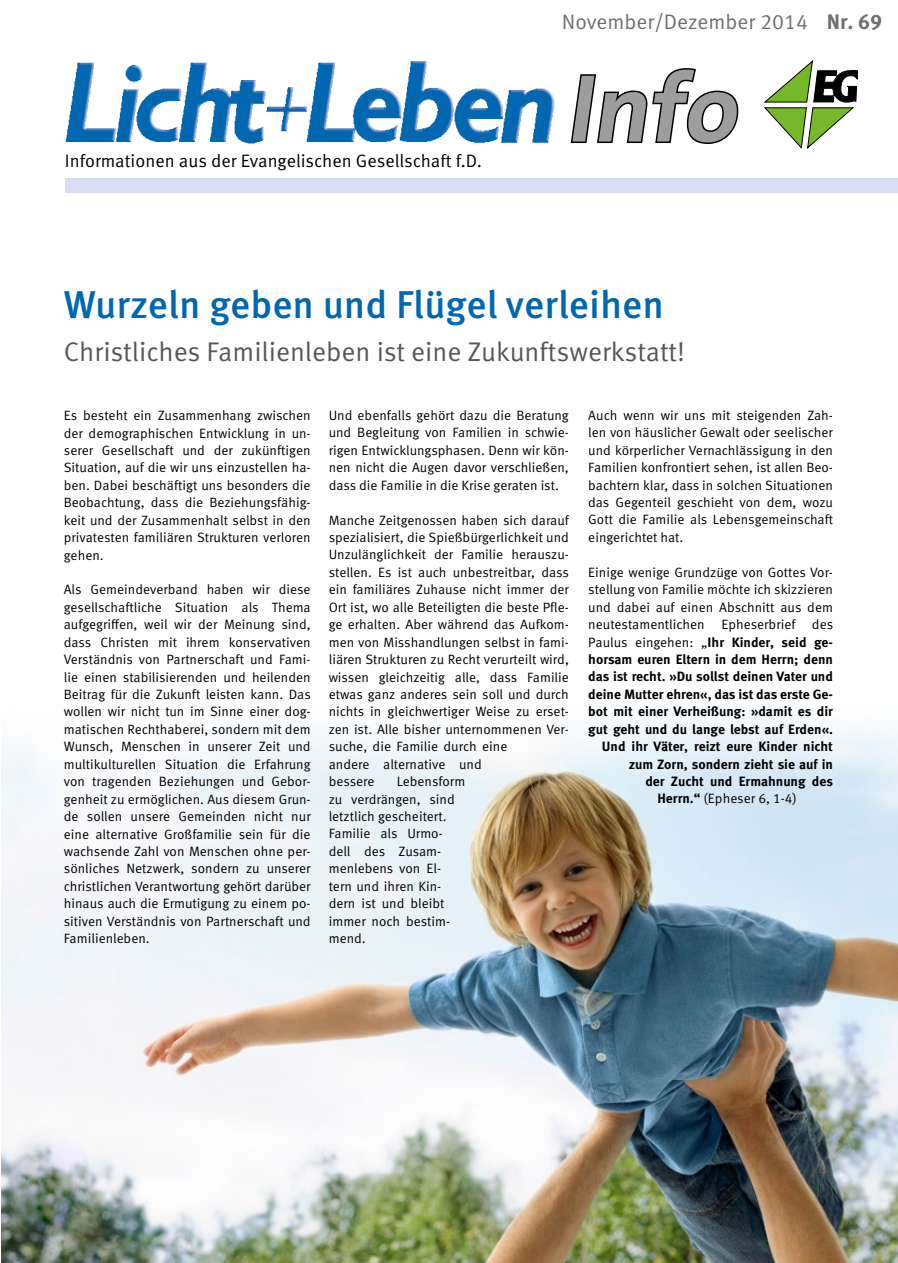
<style>
.page{position:relative;width:898px;height:1263px;background:#fff}
.page>*{position:absolute;margin:0;border:0;box-sizing:border-box;transform-origin:0 0}
.t1{font:700 97.5px "The Sans";color:#9d9d9c}
.t2{font:500 38.7px "Meta OT";color:#0067b1}
.t3{font:27px "Meta OT";color:#575756}
.t4{font:21px "Meta OT";color:#706f6f}
.t5{font:18px "Meta OT";color:#000}
.t6{font:13.5px/17.4px "Meta OT";color:#000;text-align:justify}
.t7{font:700 13.5px "Meta OT";color:#000}
.s1{font-weight:700}
.s2{font-weight:400}
</style>
<div class="page">
<img style="left:65px;top:61px;width:490px;height:83px">
<svg style="left:570px;top:68px;width:169px;height:76px"></svg>
<div style="left:66px;top:178px;width:831px;height:14px;background:#d7def1"></div>
<svg style="left:764px;top:61px;width:93px;height:87px"></svg>
<img style="left:1px;top:717px;width:896px;height:546px">
<h3 class="t4" style="left:561px;top:9px;width:321px">November/Dezember 2014 <span class="s1">Nr. 69</span></h3>
<h3 class="t5" style="left:65px;top:150px;width:418px">Informationen aus der Evangelischen Gesellschaft f.D.</h3>
<h1 class="t1" style="left:565px;top:27px;width:194px">Info</h1>
<h2 class="t2" style="left:64px;top:281px;width:601px">Wurzeln geben und Flügel verleihen</h2>
<h3 class="t3" style="left:64px;top:336px;width:622px">Christliches Familienleben ist eine Zukunftswerkstatt!</h3>
<p class="t6" style="left:64px;top:407px;width:248px">Es besteht ein Zusammenhang zwischen der demographischen Entwicklung in un&shy;serer Gesellschaft und der zukünftigen Situation, auf die wir uns einzustellen ha&shy;ben. Dabei beschäftigt uns besonders die Beobachtung, dass die Beziehungsfähig&shy;keit und der Zusammenhalt selbst in den privatesten familiären Strukturen verloren gehen.</p>
<p class="t6" style="left:64px;top:581px;width:248px">Als Gemeindeverband haben wir diese gesellschaftliche Situation als Thema aufgegriffen, weil wir der Meinung sind, dass Christen mit ihrem konservativen Verständnis von Partnerschaft und Fami&shy;lie einen stabilisierenden und heilenden Beitrag für die Zukunft leisten kann. Das wollen wir nicht tun im Sinne einer dog&shy;matischen Rechthaberei, sondern mit dem Wunsch, Menschen in unserer Zeit und multikulturellen Situation die Erfahrung von tragenden Beziehungen und Gebor&shy;genheit zu ermöglichen. Aus diesem Grun&shy;de sollen unsere Gemeinden nicht nur eine alternative Großfamilie sein für die wachsende Zahl von Menschen ohne per&shy;sönliches Netzwerk, sondern zu unserer christlichen Verantwortung gehört darüber hinaus auch die Ermutigung zu einem po&shy;sitiven Verständnis von Partnerschaft und Familienleben.</p>
<p class="t6" style="left:328px;top:407px;width:242px">Und ebenfalls gehört dazu die Beratung und Begleitung von Familien in schwie&shy;rigen Entwicklungsphasen. Denn wir kön&shy;nen nicht die Augen davor verschließen, dass die Familie in die Krise geraten ist.</p>
<p class="t6" style="left:328px;top:511px;width:242px;text-align:left">Manche Zeitgenossen haben sich darauf spezialisiert, die Spießbürgerlichkeit und Unzulänglichkeit der Familie herauszu&shy;stellen. Es ist auch unbestreitbar, dass ein familiäres Zuhause nicht immer der Ort ist, wo alle Beteiligten die beste Pfle&shy;ge erhalten. Aber während das Aufkom&shy;men von Misshandlungen selbst in fami&shy;liären Strukturen zu Recht verurteilt wird, wissen gleichzeitig alle, dass Familie etwas ganz anderes sein soll und durch nichts in gleichwertiger Weise zu erset&shy;zen ist. Alle bisher unternommenen Ver&shy;suche, die Familie durch eine<br>andere alternative und<br>bessere</p>
<p class="t6" style="left:328px;top:773px;width:138px;text-align:left;text-indent:68px">Lebensform zu verdrängen, sind letztlich gescheitert.<br>Familie als Urmo&shy;dell des Zusam&shy;menlebens von El&shy;tern und ihren Kin&shy;dern ist und bleibt immer noch bestim&shy;mend.</p>
<p class="t6" style="left:588px;top:407px;width:246px">Auch wenn wir uns mit steigenden Zah&shy;len von häuslicher Gewalt oder seelischer und körperlicher Vernachlässigung in den Familien konfrontiert sehen, ist allen Beo&shy;bachtern klar, dass in solchen Situationen das Gegenteil geschieht von dem, wozu Gott die Familie als Lebensgemeinschaft eingerichtet hat.</p>
<p class="t6" style="left:588px;top:564px;width:246px">Einige wenige Grundzüge von Gottes Vor-</p>
<p class="t6" style="left:588px;top:581px;width:246px">stellung von Familie möchte ich skizzieren</p>
<p class="t6" style="left:588px;top:598px;width:246px">und dabei auf einen Abschnitt aus dem</p>
<p class="t6" style="left:588px;top:616px;width:246px">neutestamentlichen Epheserbrief des</p>
<p class="t7" style="left:588px;top:633px;width:246px"><span class="s2">Paulus eingehen: „</span>Ihr Kinder, seid ge-</p>
<p class="t7" style="left:588px;top:651px;width:246px">horsam euren Eltern in dem Herrn; denn</p>
<p class="t7" style="left:588px;top:668px;width:246px">das ist recht. »Du sollst deinen Vater und</p>
<p class="t7" style="left:588px;top:685px;width:246px">deine Mutter ehren«, das ist das erste Ge-</p>
<p class="t7" style="left:588px;top:703px;width:246px">bot mit einer Verheißung: »damit es dir</p>
<p class="t7" style="left:588px;top:720px;width:246px">gut geht und du lange lebst auf Erden«.</p>
<p class="t7" style="left:601px;top:738px;width:232px">Und ihr Väter, reizt eure Kinder nicht</p>
<p class="t7" style="left:628px;top:755px;width:206px">zum Zorn, sondern zieht sie auf in</p>
<p class="t7" style="left:645px;top:773px;width:189px">der Zucht und Ermahnung des</p>
<p class="t6" style="left:657px;top:790px;width:141px"><span class="s1">Herrn.“</span> (Epheser 6, 1-4)</p>
</div>
